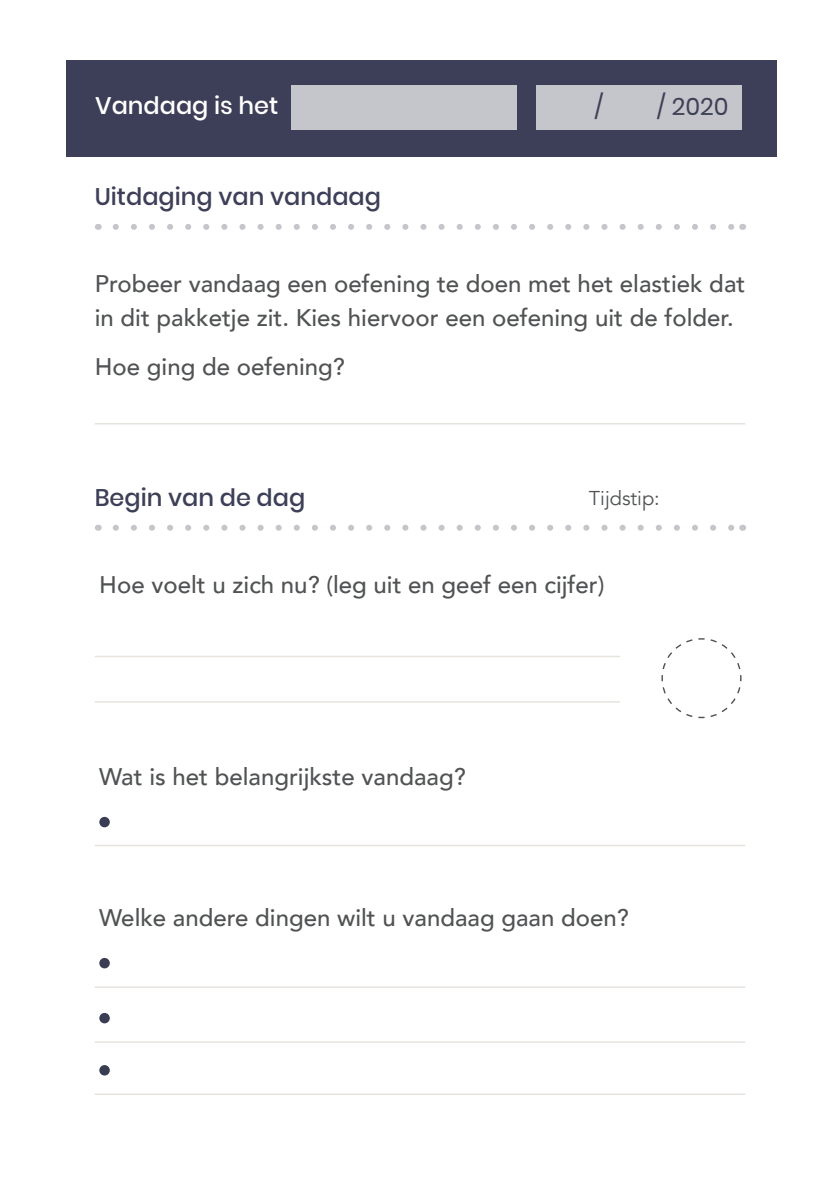
<style>
.page{position:relative;width:840px;height:1191px;background:#fff}
.page>*{position:absolute;margin:0;border:0;box-sizing:border-box;transform-origin:0 0}
.t1{font:500 24px/34px "Avenir";color:#505253}
.t2{font:500 24px "Poppins";color:#3c3f57}
.t3{font:500 24px "Poppins";color:#fff}
.t4{font:24px "Poppins";color:#3d4055}
.t5{font:20px "Avenir";color:#505253}
</style>
<div class="page">
<div style="left:66px;top:60px;width:710px;height:96px;background:#3c3f57"></div>
<div style="left:290px;top:85px;width:226px;height:44px;background:#c5c5cc"></div>
<div style="left:535px;top:85px;width:206px;height:44px;background:#c5c5cc"></div>
<svg style="left:116px;top:224px;width:616px;height:6px"></svg>
<hr style="left:95px;top:655px;width:524px;height:2px;background:#e6e2de">
<hr style="left:95px;top:844px;width:649px;height:2px;background:#e6e2de">
<hr style="left:95px;top:986px;width:649px;height:1px;background:#e6e2de">
<hr style="left:95px;top:1041px;width:649px;height:1px;background:#e6e2de">
<hr style="left:95px;top:1093px;width:649px;height:2px;background:#e6e2de">
<hr style="left:95px;top:701px;width:524px;height:1px;background:#e6e2de">
<div style="left:99px;top:958px;width:11px;height:10px;background:#3a3d54;border-radius:50%"></div>
<div style="left:99px;top:1013px;width:11px;height:10px;background:#3a3d54;border-radius:50%"></div>
<div style="left:99px;top:1065px;width:11px;height:10px;background:#393d51;border-radius:50%"></div>
<div style="left:99px;top:817px;width:11px;height:10px;background:#3a3d54;border-radius:50%"></div>
<svg style="left:661px;top:638px;width:80px;height:81px"></svg>
<svg style="left:116px;top:525px;width:616px;height:6px"></svg>
<hr style="left:95px;top:423px;width:649px;height:1px;background:#e6e2de">
<p class="t3" style="left:95px;top:92px;width:184px">Vandaag is het</p>
<p class="t4" style="left:594px;top:93px;width:10px">/</p>
<p class="t4" style="left:656px;top:93px;width:73px">/ 2020</p>
<p class="t2" style="left:95px;top:182px;width:287px">Uitdaging van vandaag</p>
<p class="t1" style="left:95px;top:265px;width:651px">Probeer vandaag een oefening te doen met het elastiek dat in dit pakketje zit. Kies hiervoor een oefening uit de folder.</p>
<p class="t1" style="left:95px;top:348px;width:251px">Hoe ging de oefening?</p>
<p class="t2" style="left:95px;top:483px;width:212px">Begin van de dag</p>
<p class="t5" style="left:588px;top:486px;width:72px">Tijdstip:</p>
<p class="t1" style="left:99px;top:567px;width:506px">Hoe voelt u zich nu? (leg uit en geef een cijfer)</p>
<p class="t1" style="left:99px;top:758px;width:367px">Wat is het belangrijkste vandaag?</p>
<p class="t1" style="left:99px;top:899px;width:530px">Welke andere dingen wilt u vandaag gaan doen?</p>
</div>
